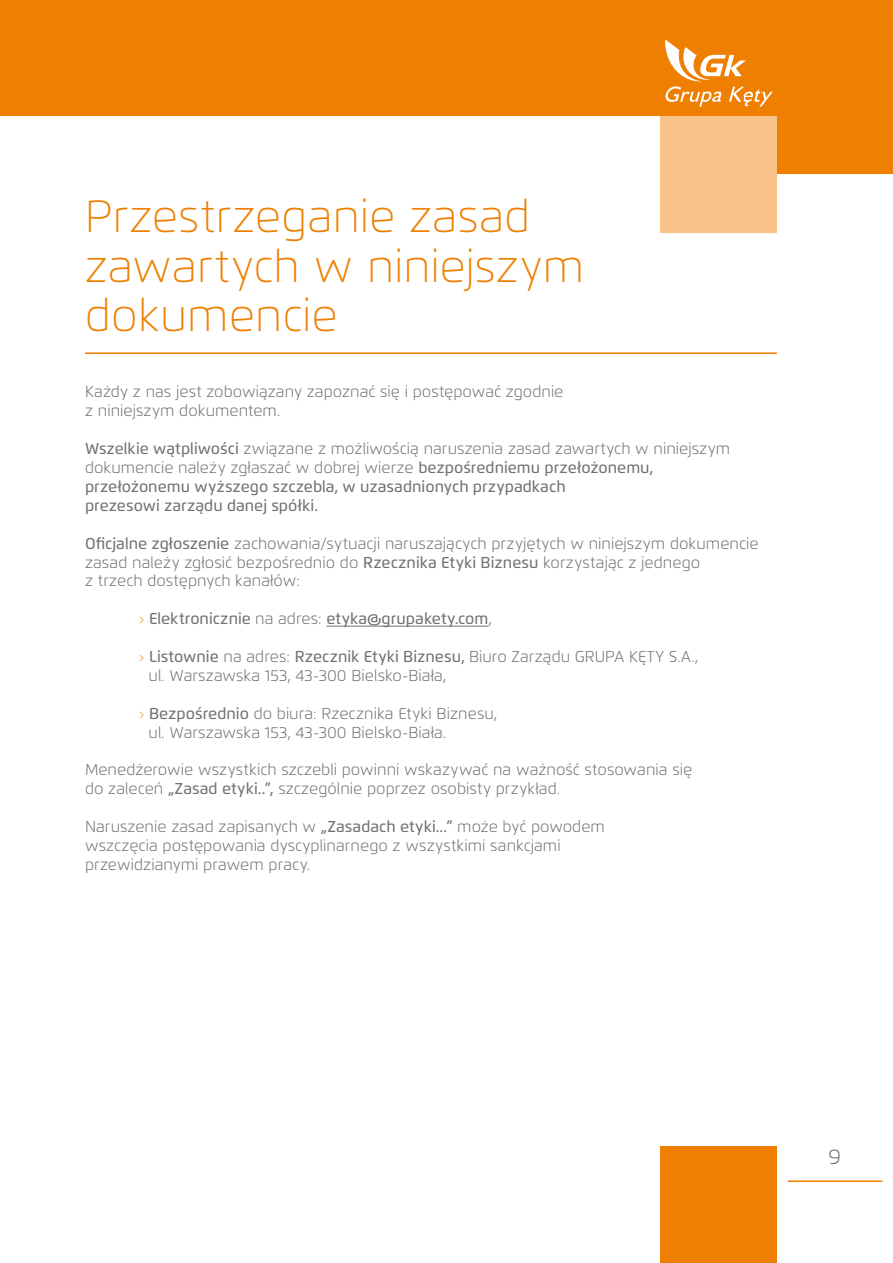
<style>
.page{position:relative;width:893px;height:1263px;background:#fff}
.page>*{position:absolute;margin:0;border:0;box-sizing:border-box;transform-origin:0 0}
.t1{font:100 45px/49.5px "Flexo";letter-spacing:.005em;color:#ee7f00}
.t2{font:300 21px "Flexo";color:#707172}
.t3{font:300 15.75px/18.9px "Flexo";color:#707172}
.t4{font:500 15.75px/18.9px "Flexo";color:#707172}
.s1{font-weight:300}
.s2{font-weight:500}
</style>
<div class="page">
<hr style="left:788px;top:1180px;width:94px;height:2px;background:#ee7f00">
<svg style="left:0;top:0;width:893px;height:174px;fill:#ee7f00"></svg>
<div style="left:661px;top:116px;width:116px;height:116px;background:#f9c289"></div>
<div style="left:661px;top:1147px;width:116px;height:116px;background:#ee7f00"></div>
<svg style="left:665px;top:39px;width:108px;height:68px"></svg>
<hr style="left:326px;top:626px;width:163px;height:1px;background:#707172">
<hr style="left:85px;top:352px;width:692px;height:2px;background:#ee7f00">
<h1 class="t1" style="left:85px;top:192px;width:501px">Przestrzeganie zasad zawartych w niniejszym dokumencie</h1>
<p class="t3" style="left:85px;top:382px;width:480px">Każdy z nas jest zobowiązany zapoznać się i postępować zgodnie z niniejszym dokumentem.</p>
<p class="t4" style="left:85px;top:439px;width:647px">Wszelkie wątpliwości <span class="s1">związane z możliwością naruszenia zasad zawartych w niniejszym dokumencie należy zgłaszać w dobrej wierze</span> bezpośredniemu przełożonemu, przełożonemu wyższego szczebla, w uzasadnionych przypadkach<br>prezesowi zarządu danej spółki.</p>
<p class="t3" style="left:85px;top:534px;width:675px"><span class="s2">Oficjalne zgłoszenie</span> zachowania/sytuacji naruszających przyjętych w niniejszym dokumencie zasad należy zgłosić bezpośrednio do <span class="s2">Rzecznika Etyki Biznesu</span> korzystając z jednego<br>z trzech dostępnych kanałów:</p>
<p class="t4" style="left:149px;top:609px;width:344px">Elektronicznie <span class="s1">na adres:</span> etyka@grupakety.com<span class="s1">,</span></p>
<p class="t3" style="left:148px;top:647px;width:551px"><span class="s2">Listownie</span> na adres: <span class="s2">Rzecznik Etyki Biznesu,</span> Biuro Zarządu GRUPA KĘTY S.A., ul. Warszawska 153, 43-300 Bielsko-Biała,</p>
<p class="t3" style="left:148px;top:704px;width:350px"><span class="s2">Bezpośrednio</span> do biura: Rzecznika Etyki Biznesu, ul. Warszawska 153, 43-300 Bielsko-Biała.</p>
<p class="t3" style="left:85px;top:760px;width:609px">Menedżerowie wszystkich szczebli powinni wskazywać na ważność stosowania się do zaleceń <span class="s2">„Zasad etyki..”,</span> szczególnie poprzez osobisty przykład.</p>
<p class="t3" style="left:85px;top:817px;width:521px">Naruszenie zasad zapisanych w <span class="s2">„Zasadach etyki...”</span> może być powodem wszczęcia postępowania dyscyplinarnego z wszystkimi sankcjami przewidzianymi prawem pracy.</p>
<h2 class="t2" style="left:828px;top:1143px;width:14px">9</h2>
</div>
